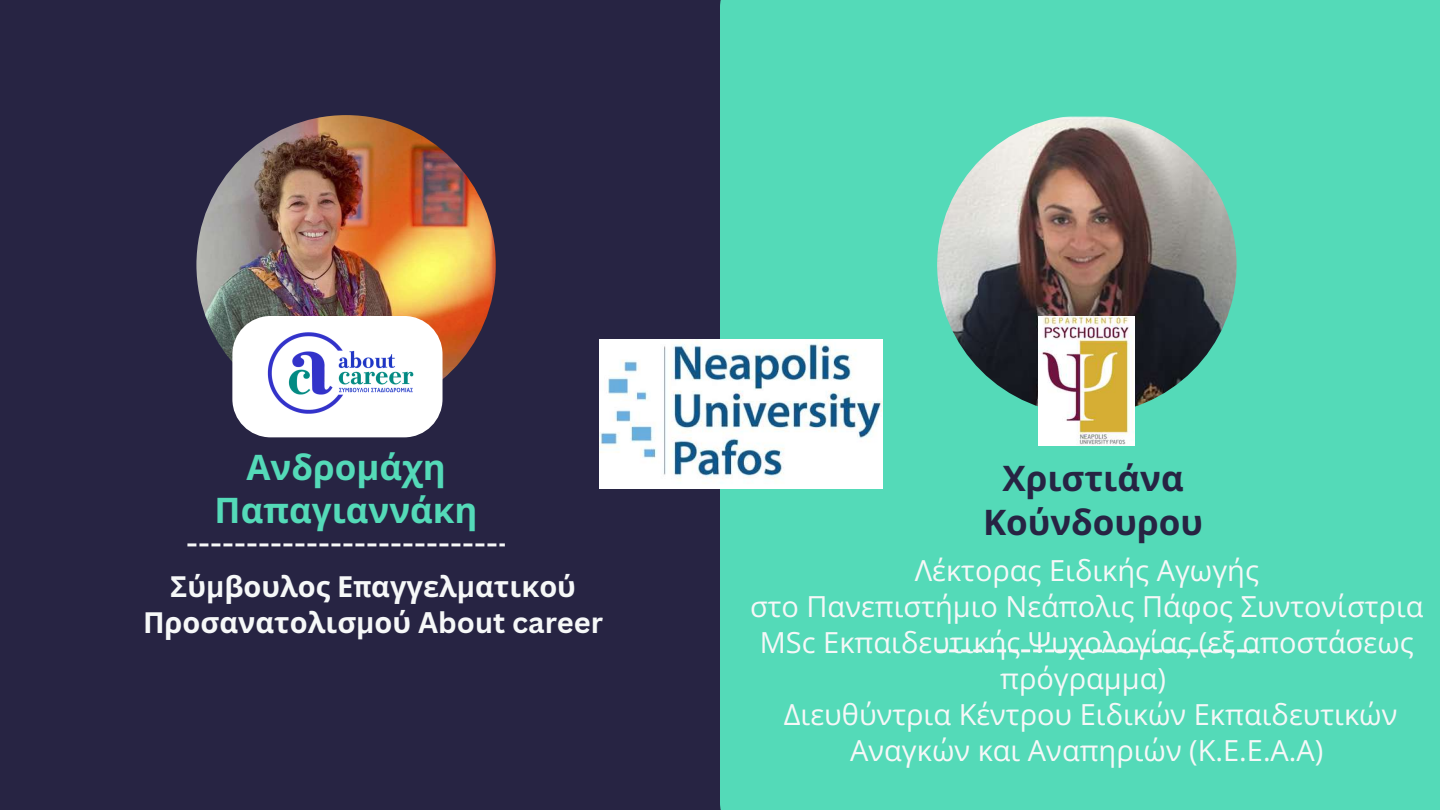
<style>
.page{position:relative;width:1440px;height:810px;background:#272443}
.page>*{position:absolute;margin:0;border:0;box-sizing:border-box;transform-origin:0 0}
.t1{font:700 35px/43.5px "Open Sans";color:#54dab8;text-align:center}
.t2{font:700 35px/43.5px "Open Sans";color:#272443;text-align:center}
.t3{font:29px/36px "Open Sans";color:#f6f8f8;text-align:center}
.t4{font:700 29px/35.9px "Noto Sans";color:#f6f8f8;text-align:center}
.s1{font-family:"Canva Sans"}
</style>
<div class="page">
<div style="left:720px;top:0;width:720px;height:810px;background:#54dab8"></div>
<img style="left:196px;top:115px;width:300px;height:300px;border-radius:50%">
<div style="left:232px;top:316px;width:210px;height:121px;background:#fff;border-radius:38px"></div>
<img style="left:267px;top:325px;width:168px;height:98px">
<img style="left:937px;top:115px;width:300px;height:300px;border-radius:50%">
<img style="left:1039px;top:317px;width:95px;height:129px">
<svg style="left:187px;top:543px;width:318px;height:3px"></svg>
<svg style="left:937px;top:649px;width:318px;height:3px"></svg>
<img style="left:600px;top:340px;width:282px;height:148px">
<p class="t1" style="left:215px;top:445px;width:264px">Ανδρομάχη<br>Παπαγιαννάκη</p>
<p class="t4" style="left:143px;top:568px;width:462px">Σύ<span class="s1">μ</span>βουλος Ε<span class="s1">π</span>αγγελ<span class="s1">μ</span>ατικού<br>Προσανατολισ<span class="s1">μ</span>ού <span class="s1">About career</span></p>
<p class="t2" style="left:983px;top:456px;width:222px">Χριστιάνα<br>Κούνδουρου</p>
<p class="t3" style="left:750px;top:552px;width:675px">Λέκτορας Ειδικής Αγωγής<br>στο Πανεπιστήμιο Νεάπολις Πάφος Συντονίστρια MSc Εκπαιδευτικής Ψυχολογίας (εξ αποστάσεως πρόγραμμα)<br>Διευθύντρια Κέντρου Ειδικών Εκπαιδευτικών Αναγκών και Αναπηριών (Κ.Ε.Ε.Α.Α)</p>
</div>
